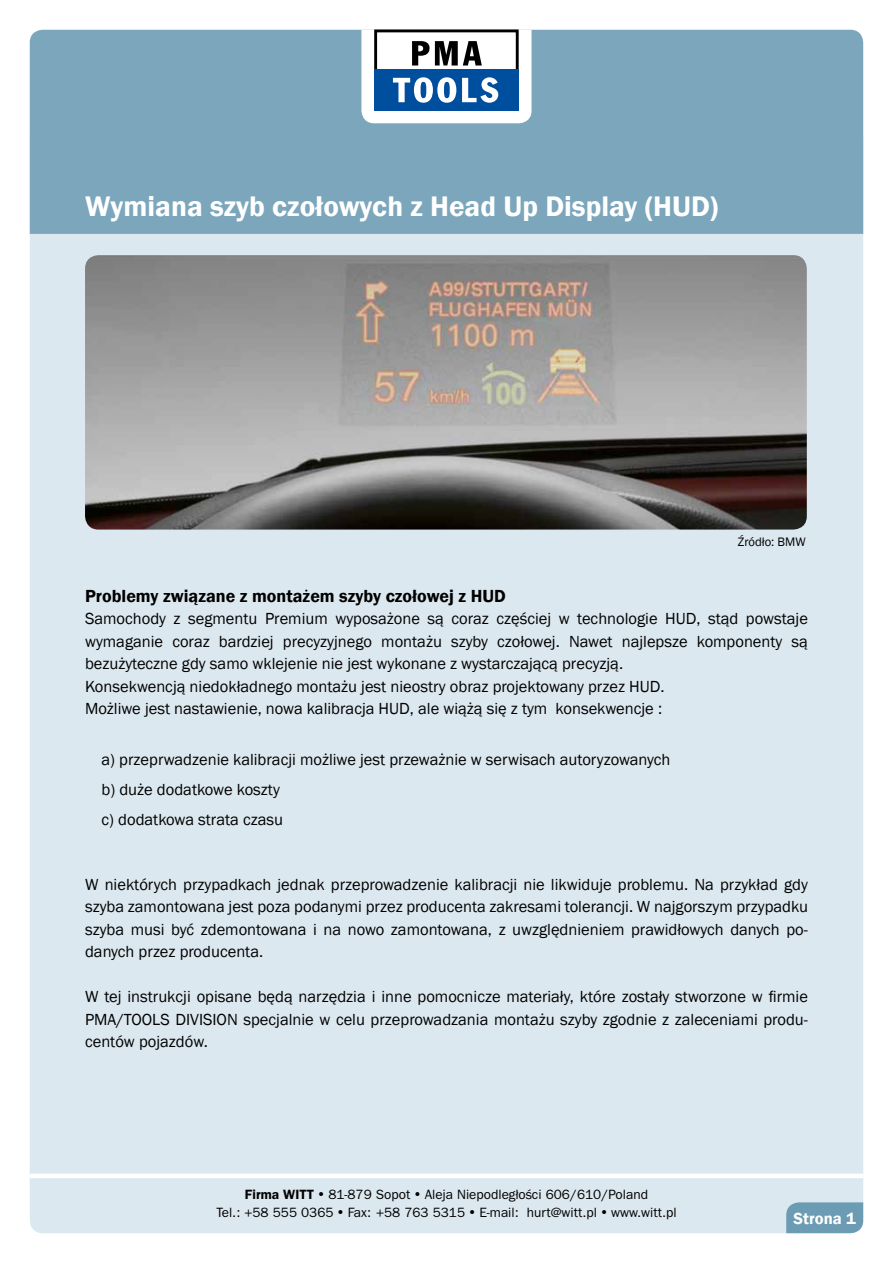
<style>
.page{position:relative;width:893px;height:1263px;background:#fff}
.page>*{position:absolute;margin:0;border:0;box-sizing:border-box;transform-origin:0 0}
.t1{font:600 29.1px "Franklin Gothic";color:#fff}
.t2{font:600 18px "Franklin Gothic";color:#000}
.t3{font:16.5px/22.5px "Franklin Gothic";color:#000}
.t4{font:600 16.5px "Franklin Gothic";color:#fff}
.t5{font:13.5px/18px "ITC Franklin Gothic Std";color:#000;text-align:center}
.t6{font:12.6px "Franklin Gothic";color:#000}
.s1{font-weight:600}
.s2{font-family:"Franklin Gothic"}
</style>
<div class="page">
<div style="left:30px;top:125px;width:833px;height:1108px;background:#dce8ef;border-radius:13px"></div>
<hr style="left:30px;top:1174px;width:833px;height:4px;background:#fff">
<div style="left:30px;top:30px;width:833px;height:204px;background:#7ba6bc"></div>
<svg style="left:361px;top:30px;width:170px;height:93px"></svg>
<div style="left:786px;top:1202px;width:77px;height:31px;background:#6b9cb3"></div>
<img style="left:85px;top:255px;width:722px;height:275px">
<h1 class="t1" style="left:85px;top:188px;width:635px">Wymiana szyb czołowych z Head Up Display (HUD)</h1>
<p class="t6" style="left:738px;top:534px;width:69px">Źródło: BMW</p>
<p class="t2" style="left:85px;top:584px;width:422px">Problemy związane z montażem szyby czołowej z HUD</p>
<p class="t3" style="left:85px;top:608px;width:724px">Samochody z segmentu Premium wyposażone są coraz częściej w technologie HUD, stąd powstaje wymaganie coraz bardziej precyzyjnego montażu szyby czołowej. Nawet najlepsze komponenty są bezużyteczne gdy samo wklejenie nie jest wykonane z wystarczającą precyzją.<br>Konsekwencją niedokładnego montażu jest nieostry obraz projektowany przez HUD.<br>Możliwe jest nastawienie, nowa kalibracja HUD, ale wiążą się z tym konsekwencje :</p>
<p class="t3" style="left:102px;top:745px;width:570px;line-height:30px">a) przeprwadzenie kalibracji możliwe jest przeważnie w serwisach autoryzowanych b) duże dodatkowe koszty<br>c) dodatkowa strata czasu</p>
<p class="t3" style="left:85px;top:873px;width:724px;text-align:justify">W niektórych przypadkach jednak przeprowadzenie kalibracji nie likwiduje problemu. Na przykład gdy szyba zamontowana jest poza podanymi przez producenta zakresami tolerancji. W najgorszym przypadku szyba musi być zdemontowana i na nowo zamontowana, z uwzględnieniem prawidłowych danych po&shy;danych przez producenta.</p>
<p class="t3" style="left:85px;top:986px;width:724px;text-align:justify">W tej instrukcji opisane będą narzędzia i inne pomocnicze materiały, które zostały stworzone w firmie PMA/TOOLS DIVISION specjalnie w celu przeprowadzania montażu szyby zgodnie z zaleceniami produ&shy;centów pojazdów.</p>
<p class="t5" style="left:216px;top:1185px;width:462px"><span class="s1">Firma WITT</span> • 81-879 Sopot • Aleja Niepodległo<span class="s2">ś</span>ci 606/610/Poland<br>Tel.: +58 555 0365 • Fax: +58 763 5315 • E-mail: hurt@witt.pl • www.witt.pl</p>
<p class="t4" style="left:794px;top:1208px;width:64px">Strona 1</p>
</div>
